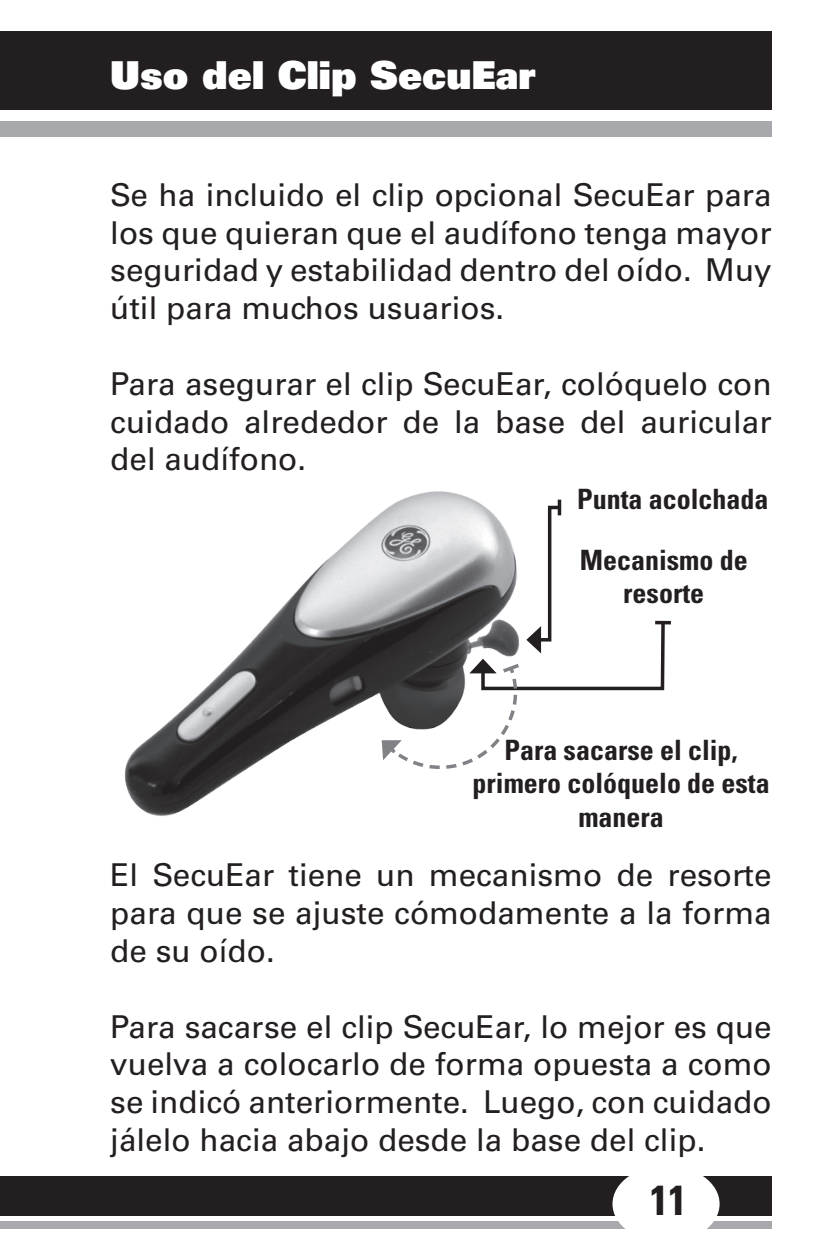
<style>
.page{position:relative;width:819px;height:1260px;background:#fff}
.page>*{position:absolute;margin:0;border:0;box-sizing:border-box;transform-origin:0 0}
.t1{font:700 condensed 42px "Univers";color:#231f20}
.t2{font:900 38.5px "Univers";color:#fff}
.t3{font:31.5px/37.8px "Univers";color:#231f20;text-align:justify}
.t4{font:700 condensed 28px/33.6px "Univers";color:#231f20;text-align:center}
</style>
<div class="page">
<div style="left:0;top:32px;width:772px;height:78px;background:#231f20"></div>
<div style="left:0;top:121px;width:772px;height:15px;background:#a8a9ad"></div>
<div style="left:0;top:1176px;width:772px;height:39px;background:#231f20"></div>
<div style="left:0;top:1221px;width:772px;height:7px;background:#a8a9ad"></div>
<div style="left:612px;top:1166px;width:108px;height:76px;background:#fff;border-radius:50%"></div>
<img style="left:124px;top:491px;width:357px;height:325px">
<hr style="left:655px;top:621px;width:16px;height:3px;background:#231f20">
<hr style="left:558px;top:500px;width:3px;height:15px;background:#231f20">
<svg style="left:382px;top:504px;width:285px;height:271px"></svg>
<p class="t2" style="left:110px;top:50px;width:427px">Uso del Clip SecuEar</p>
<p class="t3" style="left:110px;top:176px;width:663px">Se ha incluido el clip opcional SecuEar para los que quieran que el audífono tenga mayor seguridad y estabilidad dentro del oído. Muy útil para muchos usuarios.</p>
<p class="t3" style="left:110px;top:365px;width:663px">Para asegurar el clip SecuEar, colóquelo con cuidado alrededor de la base del auricular del audífono.</p>
<p class="t4" style="left:577px;top:482px;width:193px">Punta acolchada</p>
<p class="t4" style="left:580px;top:543px;width:169px">Mecanismo de resorte</p>
<p class="t4" style="left:473px;top:733px;width:299px">Para sacarse el clip, primero colóquelo de esta manera</p>
<p class="t3" style="left:110px;top:856px;width:663px">El SecuEar tiene un mecanismo de resorte para que se ajuste cómodamente a la forma de su oído.</p>
<p class="t3" style="left:110px;top:1008px;width:663px">Para sacarse el clip SecuEar, lo mejor es que vuelva a colocarlo de forma opuesta a como se indicó anteriormente. Luego, con cuidado jálelo hacia abajo desde la base del clip.</p>
<h1 class="t1" style="left:650px;top:1174px;width:39px">11</h1>
</div>
